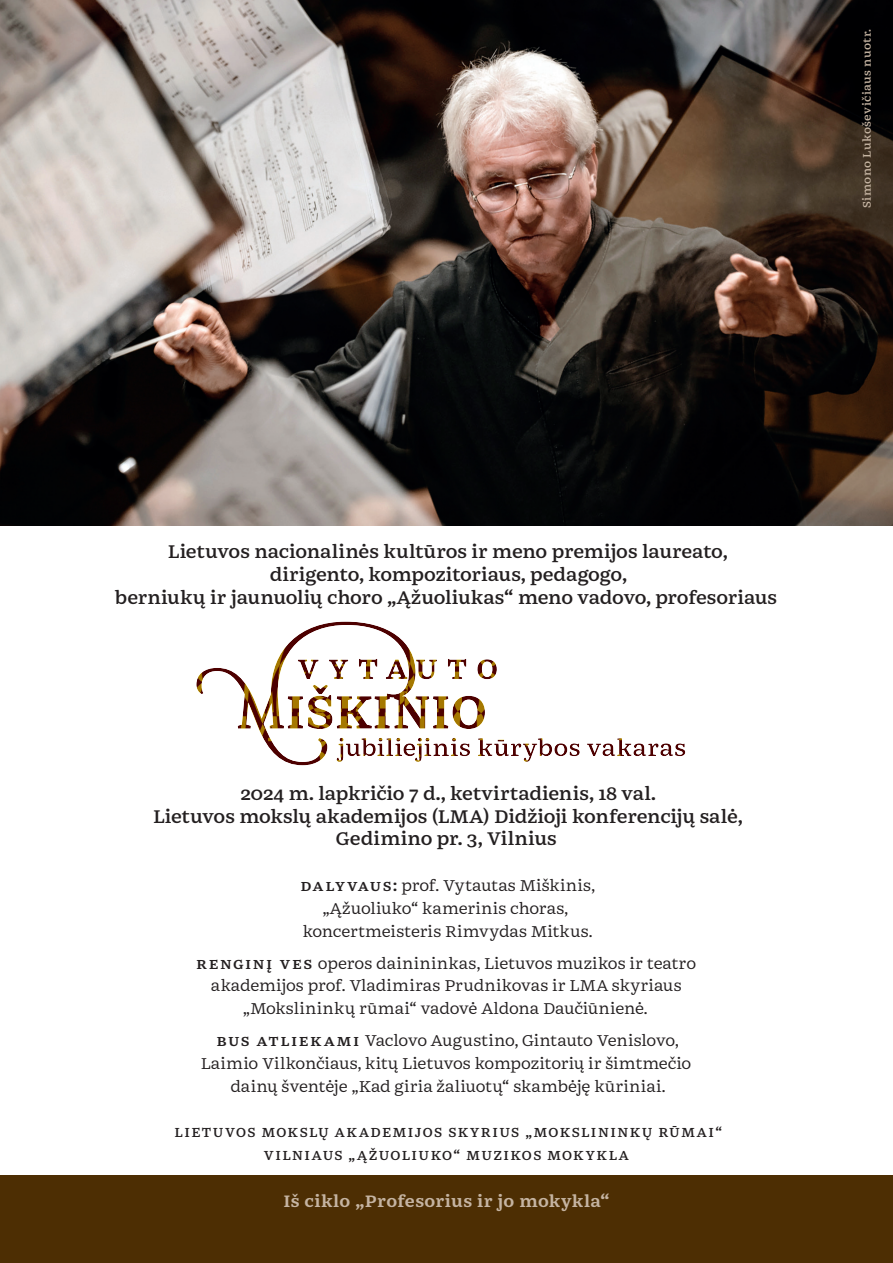
<style>
.page{position:relative;width:893px;height:1263px;background:#fff}
.page>*{position:absolute;margin:0;border:0;box-sizing:border-box;transform-origin:0 0}
.t1{font:600 19.95px/22.8px "Mala";letter-spacing:-.01em;color:#231f20;text-align:center}
.t2{font:700 18px "Mala";letter-spacing:.02em;color:#c5b4a2}
.t3{font:17.1px/22.8px "Mala";color:#231f20;text-align:center}
.t4{font:600 14.25px/22.8px "Mala";letter-spacing:.105em;color:#231f20;text-align:center}
.t5{font:600 12px "Mala";letter-spacing:.02em;color:#c5b4a2}
.s1{font-weight:600}
</style>
<div class="page">
<img style="left:0;top:0;width:893px;height:525px">
<div style="left:0;top:1176px;width:893px;height:87px;background:#4d2e03"></div>
<svg style="left:196px;top:621px;width:301px;height:144px"></svg>
<div style="left:336px;top:737px;width:350px;height:26px;background:#fff101;opacity:.5"></div>
<p class="t5" style="left:860px;top:208px;width:180px;rotate:-90deg">Simono Lukoševičiaus nuotr.</p>
<p class="t1" style="left:115px;top:540px;width:664px">Lietuvos nacionalinės kultūros ir meno premijos laureato,<br>dirigento, kompozitoriaus, pedagogo,<br>berniukų ir jaunuolių choro „Ąžuoliukas“ meno vadovo, profesoriaus</p>
<p class="t1" style="left:153px;top:781px;width:591px">2024 m. lapkričio 7 d., ketvirtadienis, 18 val.<br>Lietuvos mokslų akademijos (LMA) Didžioji konferencijų salė,<br>Gedimino pr. 3, Vilnius</p>
<p class="t3" style="left:300px;top:874px;width:296px"><span class="s1">daly vaus:</span> prof. Vytautas Miškinis, „Ąžuoliuko“ kamerinis choras, koncertmeisteris Rimvydas Mitkus.</p>
<p class="t3" style="left:196px;top:951px;width:501px"><span class="s1">renginį ves</span> operos dainininkas, Lietuvos muzikos ir teatro akademijos prof. Vladimiras Prudnikovas ir LMA skyriaus „Mokslininkų rūmai“ vadovė Aldona Daučiūnienė.</p>
<p class="t3" style="left:201px;top:1028px;width:492px"><span class="s1">bus atliekami</span> Vaclovo Augustino, Gintauto Venislovo,<br>Laimio Vilkončiaus, kitų Lietuvos kompozitorių ir šimtmečio dainų šventėje „Kad giria žaliuotų“ skambėję kūriniai.</p>
<p class="t4" style="left:175px;top:1121px;width:549px">LIETUVOS MOKSLŲ AKADEMIJOS SKYRIUS „MOKSLININKŲ RŪMAI“<br>VILNIAUS „ĄŽUOLIUKO“ MUZIKOS MOKYKLA</p>
<p class="t2" style="left:283px;top:1191px;width:328px">Iš ciklo „Profesorius ir jo mokykla“</p>
</div>
